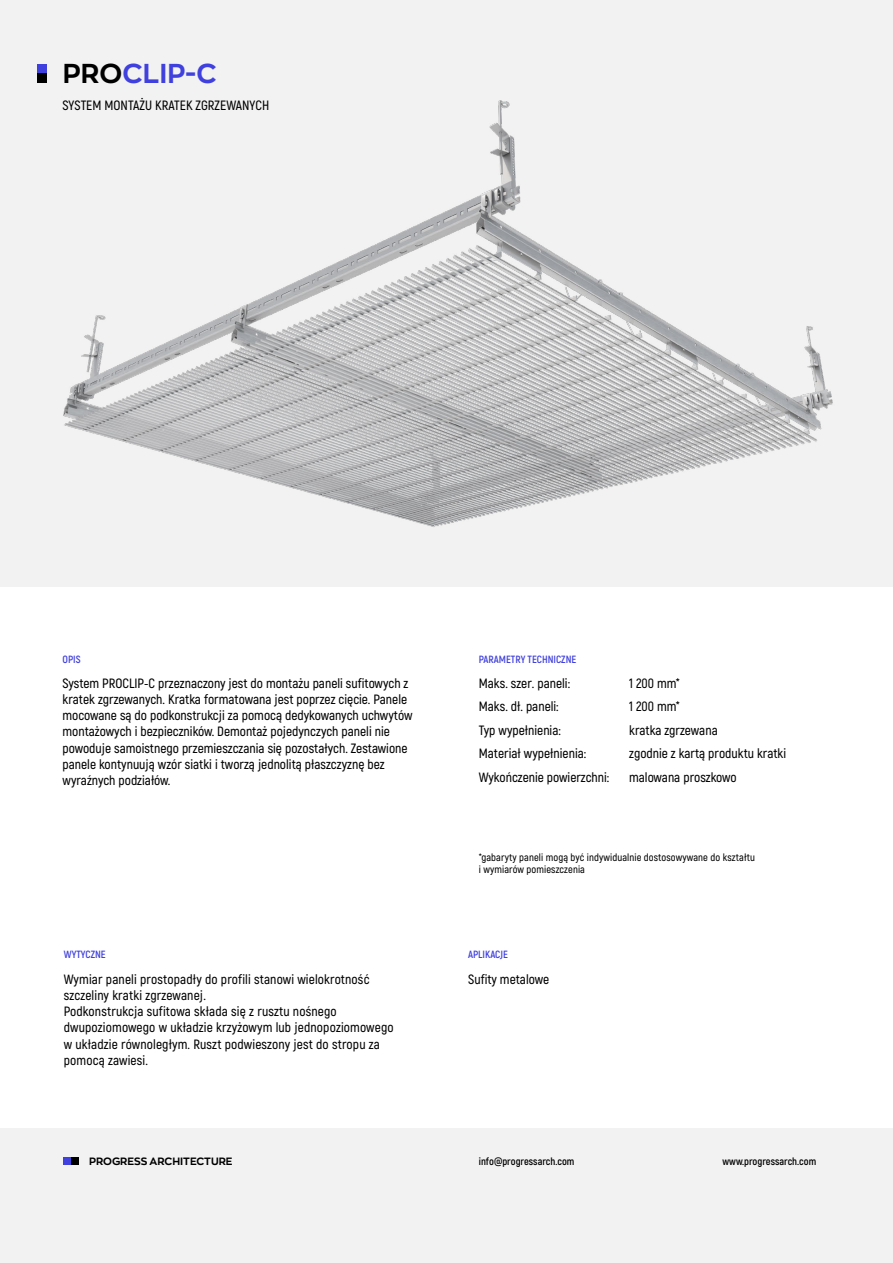
<style>
.page{position:relative;width:893px;height:1263px;background:#fff}
.page>*{position:absolute;margin:0;border:0;box-sizing:border-box;transform-origin:0 0}
.t1{font:700 27px "Zona Pro";letter-spacing:.01em;color:#4040de}
.t2{font:600 13.5px/16.2px "Akrobat";color:#000}
.t3{font:600 10.5px/12.6px "Akrobat";letter-spacing:.01em;color:#000}
.t4{font:700 10.5px "Akrobat";color:#000}
.t5{font:700 10.5px "Akrobat";color:#4040de}
.t6{font:700 10.5px "Zona Pro";color:#000}
.s1{color:#000}
</style>
<div class="page">
<div style="left:0;top:0;width:893px;height:586px;background:#f2f2f2"></div>
<div style="left:38px;top:64px;width:9px;height:9px;background:#4040de"></div>
<div style="left:38px;top:73px;width:9px;height:10px;background:#000"></div>
<img style="left:63px;top:100px;width:770px;height:427px">
<div style="left:0;top:1128px;width:893px;height:135px;background:#f2f2f2"></div>
<div style="left:64px;top:1158px;width:7px;height:7px;background:#4040de"></div>
<div style="left:71px;top:1158px;width:8px;height:7px;background:#000"></div>
<h1 class="t1" style="left:63px;top:55px;width:155px"><span class="s1">PRO</span>CLIP-C</h1>
<p class="t2" style="left:63px;top:97px;width:208px">SYSTEM MONTAŻU KRATEK ZGRZEWANYCH</p>
<p class="t5" style="left:63px;top:652px;width:20px">OPIS</p>
<p class="t2" style="left:63px;top:675px;width:351px">System PROCLIP-C przeznaczony jest do montażu paneli sufitowych z kratek zgrzewanych. Kratka formatowana jest poprzez cięcie. Panele mocowane są do podkonstrukcji za pomocą dedykowanych uchwytów montażowych i bezpieczników. Demontaż pojedynczych paneli nie powoduje samoistnego przemieszczania się pozostałych. Zestawione panele kontynuują wzór siatki i tworzą jednolitą płaszczyznę bez wyraźnych podziałów.</p>
<p class="t5" style="left:64px;top:947px;width:43px">WYTYCZNE</p>
<p class="t2" style="left:64px;top:971px;width:331px">Wymiar paneli prostopadły do profili stanowi wielokrotność szczeliny kratki zgrzewanej.<br>Podkonstrukcja sufitowa składa się z rusztu nośnego dwupoziomowego w układzie krzyżowym lub jednopoziomowego w układzie równoległym. Ruszt podwieszony jest do stropu za pomocą zawiesi.</p>
<p class="t5" style="left:479px;top:652px;width:99px">PARAMETRY TECHNICZNE</p>
<p class="t2" style="left:479px;top:671px;width:132px;line-height:23.5px">Maks. szer. paneli:<br>Maks. dł. paneli:<br>Typ wypełnienia:<br>Materiał wypełnienia:<br>Wykończenie powierzchni:</p>
<p class="t2" style="left:629px;top:671px;width:159px;line-height:23.5px">1 200 mm*<br>1 200 mm*<br>kratka zgrzewana<br>zgodnie z kartą produktu kratki malowana proszkowo</p>
<p class="t3" style="left:479px;top:851px;width:278px">*gabaryty paneli mogą być indywidualnie dostosowywane do kształtu i wymiarów pomieszczenia</p>
<p class="t5" style="left:468px;top:947px;width:41px">APLIKACJE</p>
<p class="t2" style="left:468px;top:971px;width:82px">Sufity metalowe</p>
<p class="t6" style="left:89px;top:1154px;width:145px">PROGRESS ARCHITECTURE</p>
<p class="t4" style="left:479px;top:1155px;width:97px">info@progressarch.com</p>
<p class="t4" style="left:722px;top:1155px;width:95px">www.progressarch.com</p>
</div>
